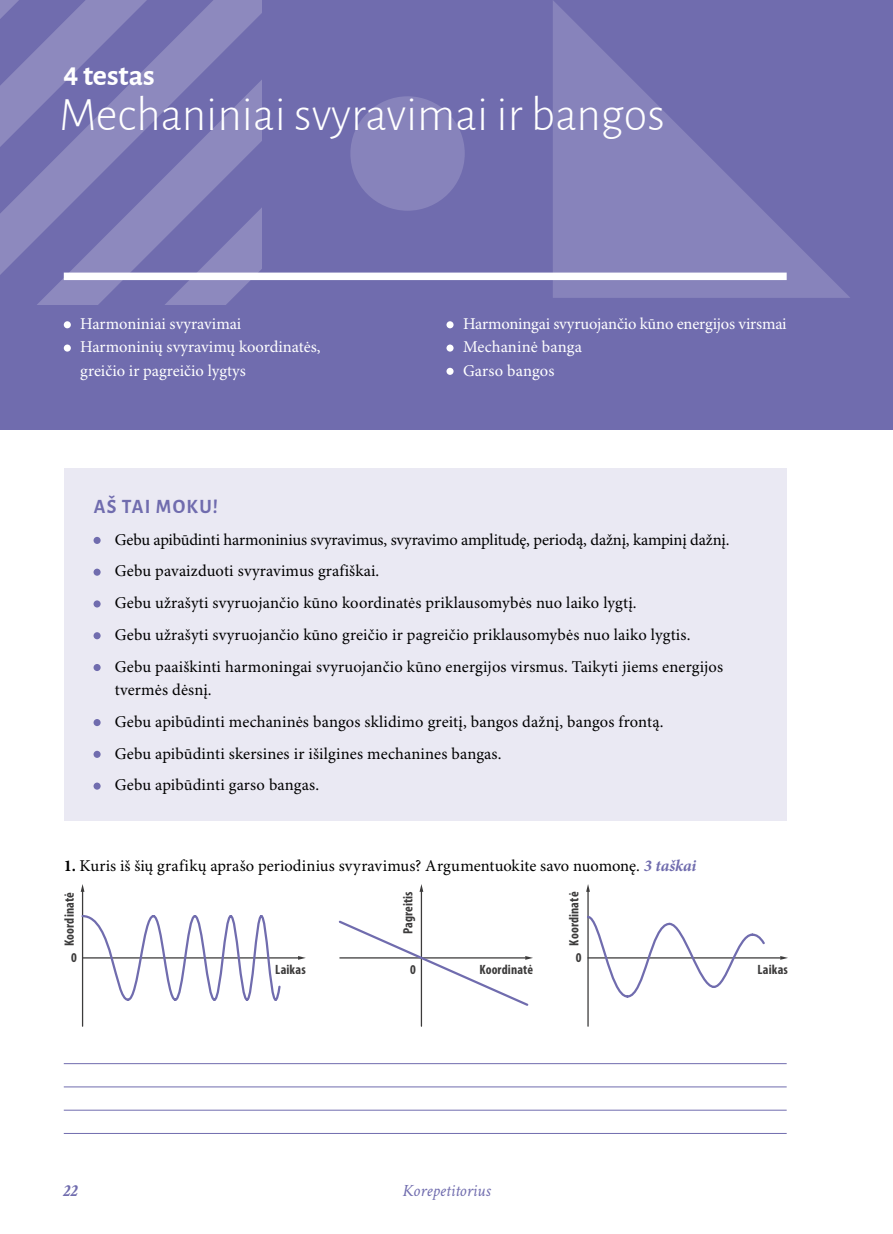
<style>
.page{position:relative;width:893px;height:1234px;background:#fff}
.page>*{position:absolute;margin:0;border:0;box-sizing:border-box;transform-origin:0 0}
.t1{font:300 48px "Alegreya Sans";color:#fff}
.t2{font:700 30px "Alegreya Sans";color:#fff}
.t3{font:700 20.4px "Alegreya Sans";letter-spacing:.07em;color:#706cae;scale:.95 1}
.t4{font:italic 17.25px "Crimson Text";color:#706cae}
.t5{font:italic 700 17.25px "Crimson Text";color:#706cae}
.t6{font:16.5px/31.8px "Minion Pro";letter-spacing:.005em;color:#000}
.t7{font:16.5px/23.2px "Minion Pro";color:#fff}
.t8{font:700 condensed 13.5px "Myriad Pro";letter-spacing:.01em;color:#3c3b3b}
.s1{font-weight:700}
.s2{font-weight:700;font-style:italic;color:#706cae}
</style>
<div class="page">
<div style="left:0;top:0;width:893px;height:429px;background:#706cae"></div>
<svg style="left:0;top:0;width:214px;height:9px"></svg>
<svg style="left:0;top:9px;width:262px;height:320px"></svg>
<svg style="left:70px;top:73px;width:192px;height:277px"></svg>
<svg style="left:201px;top:137px;width:226px;height:213px"></svg>
<div style="left:350px;top:96px;width:115px;height:115px;background:#8783bb;border-radius:50%"></div>
<svg style="left:553px;top:1px;width:297px;height:297px"></svg>
<div style="left:64px;top:272px;width:723px;height:8px;background:#fff"></div>
<div style="left:64px;top:468px;width:723px;height:352px;background:#eae9f3"></div>
<div style="left:94px;top:536px;width:7px;height:8px;background:#706cae;border-radius:50%"></div>
<div style="left:94px;top:568px;width:7px;height:7px;background:#706cae;border-radius:50%"></div>
<div style="left:94px;top:600px;width:7px;height:7px;background:#706cae;border-radius:50%"></div>
<div style="left:94px;top:632px;width:7px;height:7px;background:#706cae;border-radius:50%"></div>
<div style="left:94px;top:663px;width:7px;height:8px;background:#706cae;border-radius:50%"></div>
<div style="left:94px;top:718px;width:7px;height:8px;background:#706cae;border-radius:50%"></div>
<div style="left:94px;top:750px;width:7px;height:7px;background:#706cae;border-radius:50%"></div>
<div style="left:94px;top:782px;width:7px;height:7px;background:#706cae;border-radius:50%"></div>
<div style="left:64px;top:321px;width:7px;height:7px;background:#fff;border-radius:50%"></div>
<div style="left:64px;top:344px;width:7px;height:7px;background:#fff;border-radius:50%"></div>
<div style="left:446px;top:321px;width:8px;height:7px;background:#fff;border-radius:50%"></div>
<div style="left:446px;top:344px;width:8px;height:7px;background:#fff;border-radius:50%"></div>
<div style="left:446px;top:368px;width:8px;height:7px;background:#fff;border-radius:50%"></div>
<hr style="left:64px;top:1063px;width:723px;height:1px;background:#706cae">
<hr style="left:64px;top:1086px;width:723px;height:1px;background:#706cae">
<hr style="left:64px;top:1109px;width:723px;height:1px;background:#706cae">
<hr style="left:64px;top:1132px;width:723px;height:1px;background:#706cae">
<hr style="left:82px;top:889px;width:1px;height:136px;background:#3c3b3b">
<svg style="left:81px;top:884px;width:3px;height:7px"></svg>
<hr style="left:83px;top:957px;width:215px;height:1px;background:#3c3b3b">
<svg style="left:298px;top:956px;width:8px;height:3px"></svg>
<svg style="left:81px;top:913px;width:201px;height:88px"></svg>
<hr style="left:587px;top:889px;width:2px;height:136px;background:#3c3b3b">
<svg style="left:586px;top:884px;width:4px;height:7px"></svg>
<hr style="left:588px;top:957px;width:192px;height:1px;background:#3c3b3b">
<svg style="left:780px;top:956px;width:8px;height:3px"></svg>
<svg style="left:587px;top:914px;width:180px;height:84px"></svg>
<hr style="left:421px;top:889px;width:1px;height:136px;background:#3c3b3b">
<svg style="left:420px;top:884px;width:3px;height:7px"></svg>
<svg style="left:338px;top:918px;width:195px;height:89px"></svg>
<h2 class="t2" style="left:63px;top:53px;width:93px">4 testas</h2>
<h1 class="t1" style="left:59px;top:83px;width:607px">Mechaniniai svyravimai ir bangos</h1>
<p class="t7" style="left:80px;top:313px;width:242px">Harmoniniai svyravimai<br>Harmoninių svyravimų koordinatės, greičio ir pagreičio lygtys</p>
<p class="t3" style="left:94px;top:491px;width:132px">AŠ TAI MOKU!</p>
<p class="t7" style="left:463px;top:313px;width:325px">Harmoningai svyruojančio kūno energijos virsmai<br>Mechaninė banga<br>Garso bangos</p>
<p class="t6" style="left:115px;top:524px;width:616px">Gebu apibūdinti harmoninius svyravimus, svyravimo amplitudę, periodą, dažnį, kampinį dažnį.<br>Gebu pavaizduoti svyravimus grafiškai.<br>Gebu užrašyti svyruojančio kūno koordinatės priklausomybės nuo laiko lygtį.<br>Gebu užrašyti svyruojančio kūno greičio ir pagreičio priklausomybės nuo laiko lygtis.<br>Gebu paaiškinti harmoningai svyruojančio kūno energijos virsmus. Taikyti jiems energijos</p>
<p class="t6" style="left:115px;top:674px;width:550px">tvermės dėsnį.<br>Gebu apibūdinti mechaninės bangos sklidimo greitį, bangos dažnį, bangos frontą.<br>Gebu apibūdinti skersines ir išilgines mechanines bangas.<br>Gebu apibūdinti garso bangas.</p>
<p class="t6" style="left:64px;top:849px;width:634px"><span class="s1">1.</span> Kuris iš šių grafikų aprašo periodinius svyravimus? Argumentuokite savo nuomonę. <span class="s2">3 taškai</span></p>
<p class="t8" style="left:61px;top:945px;width:55px;rotate:-90deg">Koordinatė</p>
<p class="t8" style="left:400px;top:934px;width:45px;rotate:-90deg">Pagreitis</p>
<p class="t8" style="left:565px;top:945px;width:55px;rotate:-90deg">Koordinatė</p>
<p class="t8" style="left:71px;top:948px;width:7px">0</p>
<p class="t8" style="left:576px;top:948px;width:7px">0</p>
<p class="t8" style="left:275px;top:961px;width:32px">Laikas</p>
<p class="t8" style="left:410px;top:961px;width:7px">0</p>
<p class="t8" style="left:479px;top:961px;width:55px">Koordinatė</p>
<p class="t8" style="left:757px;top:961px;width:32px">Laikas</p>
<p class="t5" style="left:63px;top:1179px;width:17px">22</p>
<p class="t4" style="left:402px;top:1180px;width:90px">Korepetitorius</p>
</div>
